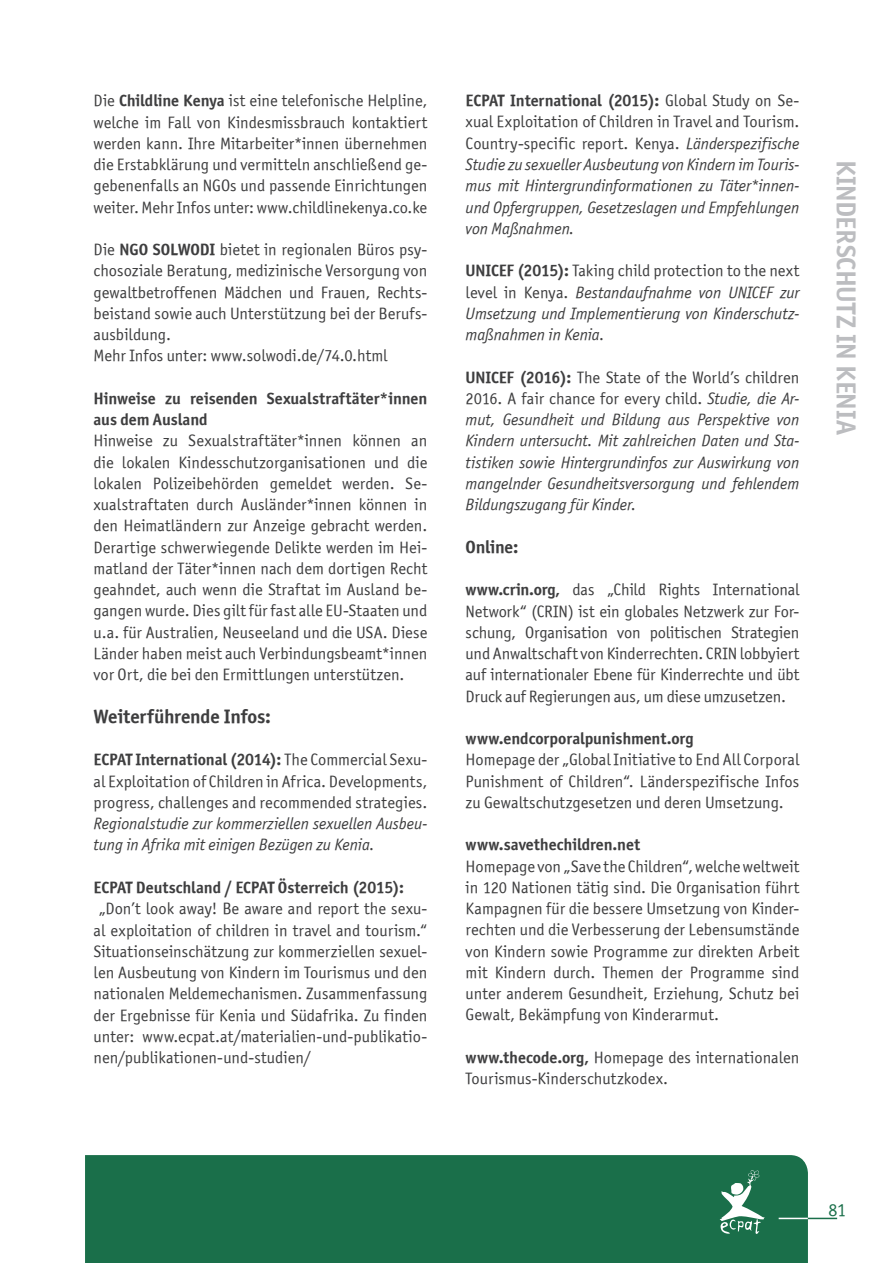
<style>
.page{position:relative;width:893px;height:1263px;background:#fff}
.page>*{position:absolute;margin:0;border:0;box-sizing:border-box;transform-origin:0 0}
.t1{font:27px "Officina Sans ITCTT Bold";letter-spacing:-.01em;color:#bcbdc0}
.t2{font:19.5px "Officina Sans ITCTT Bold";letter-spacing:-.01em;color:#3e3e3f}
.t3{font:18px "Officina Sans ITCTT Bold";letter-spacing:-.01em;color:#3e3e3f}
.t4{font:18px "Officina Sans ITCTT Book";color:#1a6f4a}
.t5{font:16.5px/21.3px "Officina Sans ITCTT Book";letter-spacing:.005em;color:#3e3e3f;text-align:justify}
.t6{font:italic 16.5px/21.3px "Officina Sans ITCTT Book";letter-spacing:-.005em;color:#3e3e3f;text-align:justify}
.t7{font:16.5px/21.3px "Officina Sans ITCTT Bold";letter-spacing:-.005em;color:#3e3e3f}
.s1{font-family:"Officina Sans ITCTT Bold"}
.s2{font-family:"Officina Sans ITCTT Book"}
.s3{font-style:normal}
.s4{font-family:"Officina Sans ITCTT Bold";font-style:normal}
</style>
<div class="page">
<div style="left:85px;top:1155px;width:723px;height:108px;background:#1a6f4a"></div>
<svg style="left:720px;top:1170px;width:44px;height:64px"></svg>
<svg style="left:779px;top:1218px;width:58px;height:1px"></svg>
<p class="t5" style="left:94px;top:90px;width:335px">Die <span class="s1">Childline Kenya</span> ist eine telefonische Helpline, welche im Fall von Kindesmissbrauch kontaktiert werden kann. Ihre Mitarbeiter*innen übernehmen die Erstabklärung und vermitteln anschließend ge&shy;gebenenfalls an NGOs und passende Einrichtungen weiter. Mehr Infos unter: www.childlinekenya.co.ke</p>
<p class="t5" style="left:94px;top:239px;width:335px;text-align:left">Die <span class="s1">NGO SOLWODI</span> bietet in regionalen Büros psy&shy;chosoziale Beratung, medizinische Versorgung von gewaltbetroffenen Mädchen und Frauen, Rechts&shy;beistand sowie auch Unterstützung bei der Berufs&shy;ausbildung.<br>Mehr Infos unter: www.solwodi.de/74.0.html</p>
<p class="t7" style="left:94px;top:387px;width:335px">Hinweise zu reisenden Sexualstraftäter*innen aus dem Ausland</p>
<p class="t5" style="left:94px;top:430px;width:335px">Hinweise zu Sexualstraftäter*innen können an die lokalen Kindesschutzorganisationen und die lokalen Polizeibehörden gemeldet werden. Se&shy;xualstraftaten durch Ausländer*innen können in den Heimatländern zur Anzeige gebracht werden.<br>Derartige schwerwiegende Delikte werden im Hei&shy;matland der Täter*innen nach dem dortigen Recht geahndet, auch wenn die Straftat im Ausland be&shy;gangen wurde. Dies gilt für fast alle EU-Staaten und u.a. für Australien, Neuseeland und die USA. Diese Länder haben meist auch Verbindungsbeamt*innen vor Ort, die bei den Ermittlungen unterstützen.</p>
<p class="t2" style="left:94px;top:704px;width:179px">Weiterführende Infos:</p>
<p class="t7" style="left:94px;top:749px;width:335px">ECPAT International (2014): <span class="s2">The Commercial Sexu-</span></p>
<p class="t5" style="left:94px;top:770px;width:335px">al Exploitation of Children in Africa. Developments, progress, challenges and recommended strategies.</p>
<p class="t6" style="left:94px;top:813px;width:335px">Regionalstudie zur kommerziellen sexuellen Ausbeu&shy;tung in Afrika mit einigen Bezügen zu Kenia.</p>
<p class="t7" style="left:94px;top:876px;width:312px">ECPAT Deutschland / ECPAT Österreich (2015):</p>
<p class="t5" style="left:94px;top:898px;width:335px;text-indent:5px">„Don’t look away! Be aware and report the sexu&shy;al exploitation of children in travel and tourism.“ Situationseinschätzung zur kommerziellen sexuel&shy;len Ausbeutung von Kindern im Tourismus und den nationalen Meldemechanismen. Zusammenfassung der Ergebnisse für Kenia und Südafrika. Zu finden unter: www.ecpat.at/materialien-und-publikatio&shy;nen/publikationen-und-studien/</p>
<p class="t7" style="left:466px;top:90px;width:335px">ECPAT International (2015): <span class="s2">Global Study on Se-</span></p>
<p class="t6" style="left:466px;top:111px;width:335px"><span class="s3">xual Exploitation of Children in Travel and Tourism.<br>Country-specific report. Kenya.</span> Länderspezifische Studie zu sexueller Ausbeutung von Kindern im Touris&shy;mus mit Hintergrundinformationen zu Täter*innen&shy;und Opfergruppen, Gesetzeslagen und Empfehlungen von Maßnahmen.</p>
<p class="t6" style="left:466px;top:260px;width:335px"><span class="s4">UNICEF (2015):</span> <span class="s3">Taking child protection to the next level in Kenya.</span> Bestandaufnahme von UNICEF zur Umsetzung und Implementierung von Kinderschutz&shy;maßnahmen in Kenia.</p>
<p class="t6" style="left:466px;top:366px;width:335px"><span class="s4">UNICEF (2016):</span> <span class="s3">The State of the World’s children 2016. A fair chance for every child.</span> Studie, die Ar&shy;mut, Gesundheit und Bildung aus Perspektive von Kindern untersucht. Mit zahlreichen Daten und Sta&shy;tistiken sowie Hintergrundinfos zur Auswirkung von mangelnder Gesundheitsversorgung und fehlendem Bildungszugang für Kinder.</p>
<p class="t3" style="left:466px;top:535px;width:54px">Online:</p>
<p class="t5" style="left:466px;top:579px;width:335px"><span class="s1">www.crin.org,</span> das „Child Rights International Network“ (CRIN) ist ein globales Netzwerk zur For&shy;schung, Organisation von politischen Strategien und Anwaltschaft von Kinderrechten. CRIN lobbyiert auf internationaler Ebene für Kinderrechte und übt Druck auf Regierungen aus, um diese umzusetzen.</p>
<p class="t7" style="left:466px;top:728px;width:230px">www.endcorporalpunishment.org</p>
<p class="t5" style="left:466px;top:749px;width:335px">Homepage der „Global Initiative to End All Corporal Punishment of Children“. Länderspezifische Infos zu Gewaltschutzgesetzen und deren Umsetzung.</p>
<p class="t7" style="left:466px;top:834px;width:176px">www.savethechildren.net</p>
<p class="t5" style="left:466px;top:855px;width:335px">Homepage von „Save the Children“, welche weltweit in 120 Nationen tätig sind. Die Organisation führt Kampagnen für die bessere Umsetzung von Kinder&shy;rechten und die Verbesserung der Lebensumstände von Kindern sowie Programme zur direkten Arbeit mit Kindern durch. Themen der Programme sind unter anderem Gesundheit, Erziehung, Schutz bei Gewalt, Bekämpfung von Kinderarmut.</p>
<p class="t5" style="left:466px;top:1047px;width:335px"><span class="s1">www.thecode.org,</span> Homepage des internationalen<br>Tourismus-Kinderschutzkodex.</p>
<h1 class="t1" style="left:863px;top:160px;width:275px;rotate:90deg">Kinderschutz in Kenia</h1>
<p class="t4" style="left:828px;top:1199px;width:19px">81</p>
</div>
